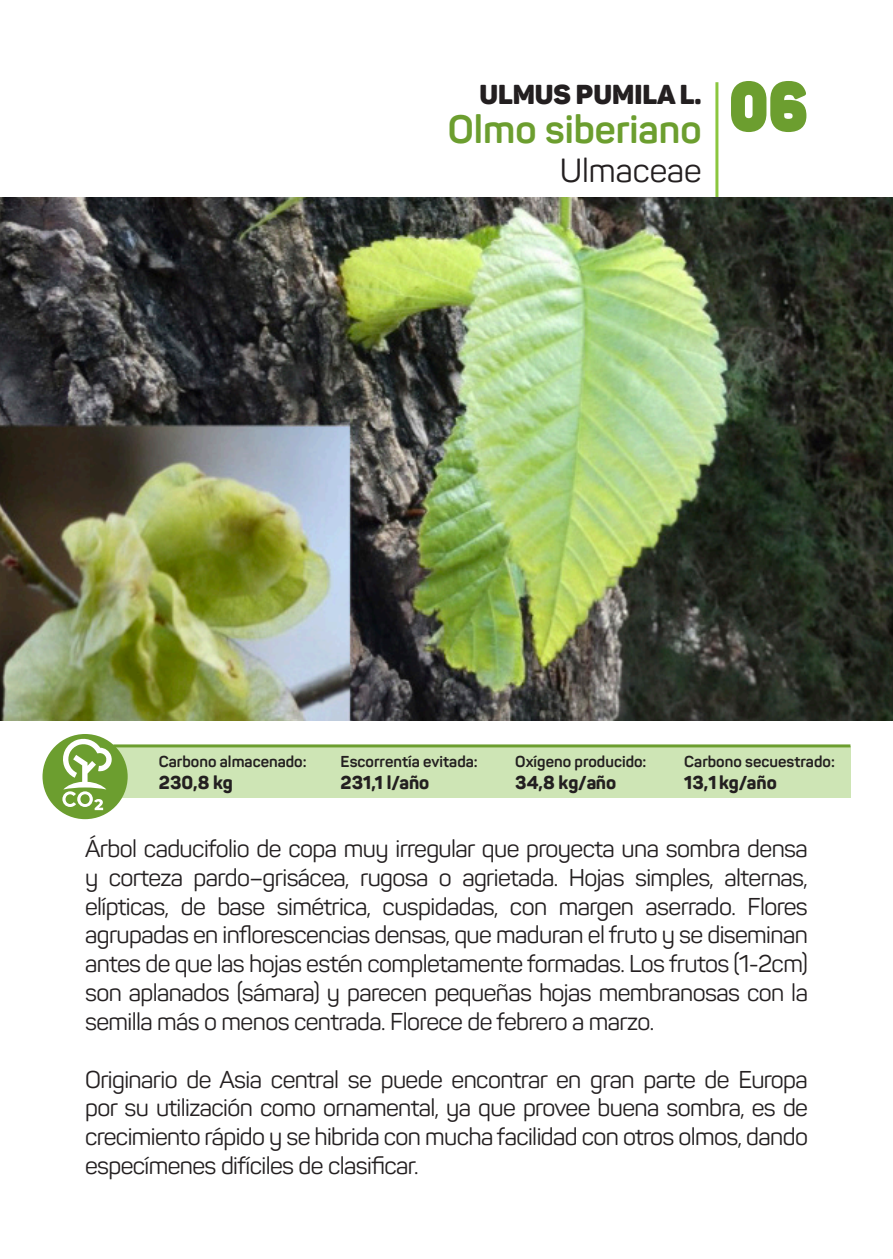
<style>
.page{position:relative;width:893px;height:1259px;background:#fff}
.page>*{position:absolute;margin:0;border:0;box-sizing:border-box;transform-origin:0 0}
.t1{font:800 69px "Panton";color:#6c9e2f;scale:.87 1}
.t2{font:700 39px "Panton";color:#6c9e2f}
.t3{font:33px "Panton";color:#231f20}
.t4{font:27px "Panton Black Caps";color:#231f20}
.Normal_text{font:24px/28.8px "Panton";letter-spacing:-.025em;color:#231f20;text-align:justify}
.t5{font:800 18.3px "Panton";color:#231f20}
.t6{font:700 15.6px "Panton";color:#231f20}
</style>
<div class="page">
<hr style="left:715px;top:82px;width:3px;height:116px;background:#8bc63e">
<img style="left:0;top:198px;width:893px;height:523px">
<div style="left:113px;top:746px;width:737px;height:51px;background:#cee5b5"></div>
<hr style="left:113px;top:744px;width:737px;height:3px;background:#6c9e2f">
<div style="left:43px;top:734px;width:85px;height:85px;background:#6c9e2f;border-radius:50%"></div>
<svg style="left:62px;top:737px;width:50px;height:73px"></svg>
<p class="t4" style="left:479px;top:77px;width:224px">ULMUS PUMILA L.</p>
<p class="t2" style="left:448px;top:105px;width:255px">Olmo siberiano</p>
<p class="t3" style="left:560px;top:150px;width:143px">Ulmaceae</p>
<p class="t1" style="left:729px;top:61px;width:92px">06</p>
<p class="t6" style="left:159px;top:752px;width:149px">Carbono almacenado:</p>
<p class="t5" style="left:159px;top:771px;width:76px">230,8 kg</p>
<p class="t6" style="left:341px;top:752px;width:139px">Escorrentía evitada:</p>
<p class="t5" style="left:341px;top:771px;width:90px">231,1 l/año</p>
<p class="t6" style="left:515px;top:752px;width:133px">Oxígeno producido:</p>
<p class="t5" style="left:515px;top:771px;width:102px">34,8 kg/año</p>
<p class="t6" style="left:684px;top:752px;width:152px">Carbono secuestrado:</p>
<p class="t5" style="left:684px;top:771px;width:94px">13,1 kg/año</p>
<p class="Normal_text" style="left:85px;top:834px;width:724px">Árbol caducifolio de copa muy irregular que proyecta una sombra densa y corteza pardo–grisácea, rugosa o agrietada. Hojas simples, alternas, elípticas, de base simétrica, cuspidadas, con margen aserrado. Flores agrupadas en inflorescencias densas, que maduran el fruto y se diseminan antes de que las hojas estén completamente formadas. Los frutos (1-2cm) son aplanados (sámara) y parecen pequeñas hojas membranosas con la semilla más o menos centrada. Florece de febrero a marzo.</p>
<p class="Normal_text" style="left:85px;top:1064px;width:724px">Originario de Asia central se puede encontrar en gran parte de Europa por su utilización como ornamental, ya que provee buena sombra, es de crecimiento rápido y se hibrida con mucha facilidad con otros olmos, dando especímenes difíciles de clasificar.</p>
</div>
